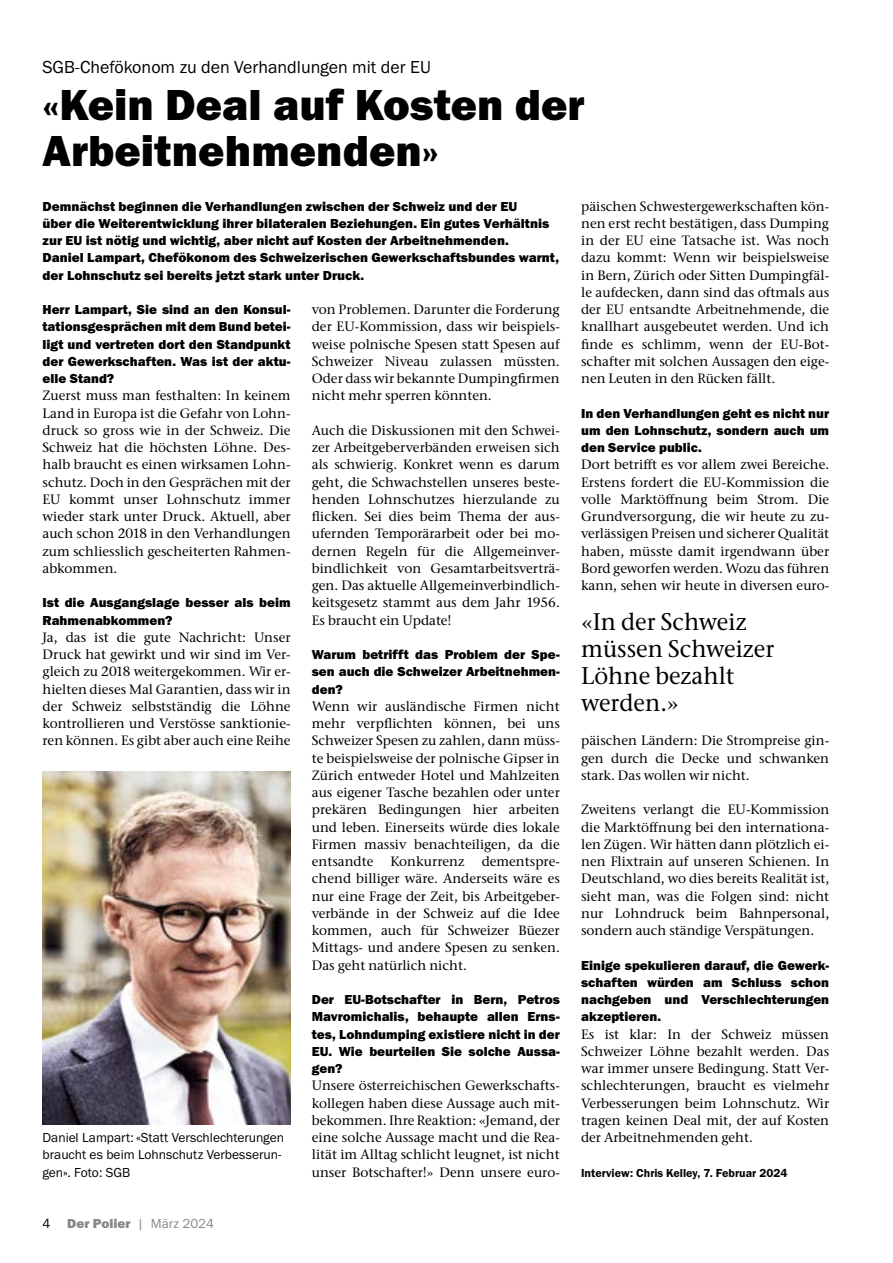
<style>
.page{position:relative;width:893px;height:1263px;background:#fff}
.page>*{position:absolute;margin:0;border:0;box-sizing:border-box;transform-origin:0 0}
.Titel_Titelgeschichte{font:45px/46.5px "Franklin Gothic URW Hea";color:#000}
.Quotes{font:500 24px/27px "Stone Serif ITC Pro";color:#000}
.Rubrik{font:18px "Franklin Gothic URW Boo";color:#000}
.Lauftext_Stone_Serif{font:500 13.5px/17.2px "Stone Serif ITC Pro";color:#000;text-align:justify}
.Frage_Interview{font:13.5px/17.2px "Franklin Gothic URW Hea";color:#000;text-align:justify}
.Lead{font:13.5px/17.2px "Franklin Gothic URW Hea";color:#000}
.Bildlegende_pos{font:13.5px/17.2px "Franklin Gothic URW Boo";color:#000}
.t1{font:13.5px "Franklin Gothic URW Hea";color:#868786}
.Info_Autor{font:12px "Franklin Gothic URW Dem";color:#000}
.s1{font-family:"Franklin Gothic URW Boo";color:#000}
.s2{font-family:"Franklin Gothic URW Boo"}
</style>
<div class="page">
<img style="left:43px;top:772px;width:248px;height:353px">
<p class="Rubrik" style="left:43px;top:55px;width:390px">SGB-Chefökonom zu den Verhandlungen mit der EU</p>
<p class="Titel_Titelgeschichte" style="left:43px;top:80px;width:544px">«Kein Deal auf Kosten der<br>Arbeitnehmenden»</p>
<p class="Lead" style="left:43px;top:197px;width:518px">Demnächst beginnen die Verhandlungen zwischen der Schweiz und der EU<br>über die Weiterentwicklung ihrer bilateralen Beziehungen. Ein gutes Verhältnis zur EU ist nötig und wichtig, aber nicht auf Kosten der Arbeitnehmenden.<br>Daniel Lampart, Chefökonom des Schweizerischen Gewerkschaftsbundes warnt, der Lohnschutz sei bereits jetzt stark unter Druck.</p>
<p class="Lauftext_Stone_Serif" style="left:581px;top:197px;width:250px">päischen Schwestergewerkschaften kön&shy;nen erst recht bestätigen, dass Dumping in der EU eine Tatsache ist. Was noch dazu kommt: Wenn wir beispielsweise in Bern, Zürich oder Sitten Dumpingfäl&shy;le aufdecken, dann sind das oftmals aus der EU entsandte Arbeitnehmende, die knallhart ausgebeutet werden. Und ich finde es schlimm, wenn der EU-Bot&shy;schafter mit solchen Aussagen den eige&shy;nen Leuten in den Rücken fällt.</p>
<p class="Frage_Interview" style="left:581px;top:404px;width:250px">In den Verhandlungen geht es nicht nur um den Lohnschutz, sondern auch um den Service public.</p>
<p class="Lauftext_Stone_Serif" style="left:581px;top:456px;width:250px">Dort betrifft es vor allem zwei Bereiche.<br>Erstens fordert die EU-Kommission die volle Marktöffnung beim Strom. Die Grundversorgung, die wir heute zu zu&shy;verlässigen Preisen und sicherer Qualität haben, müsste damit irgendwann über Bord geworfen werden. Wozu das führen kann, sehen wir heute in diversen euro-</p>
<p class="Lauftext_Stone_Serif" style="left:312px;top:301px;width:250px">von Problemen. Darunter die Forderung der EU-Kommission, dass wir beispiels&shy;weise polnische Spesen statt Spesen auf Schweizer Niveau zulassen müssten.<br>Oder dass wir bekannte Dumpingfirmen nicht mehr sperren könnten.</p>
<p class="Lauftext_Stone_Serif" style="left:312px;top:422px;width:250px">Auch die Diskussionen mit den Schwei&shy;zer Arbeitgeberverbänden erweisen sich als schwierig. Konkret wenn es darum geht, die Schwachstellen unseres beste&shy;henden Lohnschutzes hierzulande zu flicken. Sei dies beim Thema der aus&shy;ufernden Temporärarbeit oder bei mo&shy;dernen Regeln für die Allgemeinver&shy;bindlichkeit von Gesamtarbeitsverträ&shy;gen. Das aktuelle Allgemeinverbindlich&shy;keitsgesetz stammt aus dem Jahr 1956.<br>Es braucht ein Update!</p>
<p class="Frage_Interview" style="left:312px;top:646px;width:250px">Warum betrifft das Problem der Spe&shy;sen auch die Schweizer Arbeitnehmen&shy;den?</p>
<p class="Lauftext_Stone_Serif" style="left:312px;top:698px;width:250px">Wenn wir ausländische Firmen nicht mehr verpflichten können, bei uns Schweizer Spesen zu zahlen, dann müss&shy;te beispielsweise der polnische Gipser in Zürich entweder Hotel und Mahlzeiten aus eigener Tasche bezahlen oder unter prekären Bedingungen hier arbeiten und leben. Einerseits würde dies lokale Firmen massiv benachteiligen, da die entsandte</p>
<p class="Frage_Interview" style="left:43px;top:301px;width:250px">Herr Lampart, Sie sind an den Konsul&shy;tationsgesprächen mit dem Bund betei&shy;ligt und vertreten dort den Standpunkt der Gewerkschaften. Was ist der aktu&shy;elle Stand?</p>
<p class="Lauftext_Stone_Serif" style="left:43px;top:387px;width:250px">Zuerst muss man festhalten: In keinem Land in Europa ist die Gefahr von Lohn&shy;druck so gross wie in der Schweiz. Die Schweiz hat die höchsten Löhne. Des&shy;halb braucht es einen wirksamen Lohn&shy;schutz. Doch in den Gesprächen mit der EU kommt unser Lohnschutz immer wieder stark unter Druck. Aktuell, aber auch schon 2018 in den Verhandlungen zum schliesslich gescheiterten Rahmen&shy;abkommen.</p>
<p class="Frage_Interview" style="left:43px;top:594px;width:250px">Ist die Ausgangslage besser als beim<br>Rahmenabkommen?</p>
<p class="Lauftext_Stone_Serif" style="left:43px;top:629px;width:250px">Ja, das ist die gute Nachricht: Unser Druck hat gewirkt und wir sind im Ver&shy;gleich zu 2018 weitergekommen. Wir er&shy;hielten dieses Mal Garantien, dass wir in der Schweiz selbstständig die Löhne kontrollieren und Verstösse sanktionie&shy;ren können. Es gibt aber auch eine Reihe</p>
<p class="Quotes" style="left:581px;top:608px;width:195px">«In der Schweiz müssen Schweizer<br>Löhne bezahlt werden.»</p>
<p class="Lauftext_Stone_Serif" style="left:581px;top:732px;width:250px">päischen Ländern: Die Strompreise gin&shy;gen durch die Decke und schwanken stark. Das wollen wir nicht.</p>
<p class="Lauftext_Stone_Serif" style="left:581px;top:801px;width:250px">Zweitens verlangt die EU-Kommission die Marktöffnung bei den internationa&shy;len Zügen. Wir hätten dann plötzlich ei&shy;nen Flixtrain auf unseren Schienen. In Deutschland, wo dies bereits Realität ist, sieht man, was die Folgen sind: nicht nur Lohndruck beim Bahnpersonal, sondern auch ständige Verspätungen.</p>
<p class="Frage_Interview" style="left:581px;top:956px;width:250px">Einige spekulieren darauf, die Gewerk&shy;schaften würden am Schluss schon nachgeben und Verschlechterungen akzeptieren.</p>
<p class="Lauftext_Stone_Serif" style="left:581px;top:1025px;width:250px">Es ist klar: In der Schweiz müssen Schweizer Löhne bezahlt werden. Das war immer unsere Bedingung. Statt Ver&shy;schlechterungen, braucht es vielmehr Verbesserungen beim Lohnschutz. Wir tragen keinen Deal mit, der auf Kosten der Arbeitnehmenden geht.</p>
<p class="Info_Autor" style="left:581px;top:1165px;width:208px">Interview: Chris Kelley, 7. Februar 2024</p>
<p class="Lauftext_Stone_Serif" style="left:312px;top:853px;width:250px;text-indent:170px">dementspre&shy;chend billiger wäre. Anderseits wäre es nur eine Frage der Zeit, bis Arbeitgeber&shy;verbände in der Schweiz auf die Idee kommen, auch für Schweizer Büezer Mittags- und andere Spesen zu senken.<br>Das geht natürlich nicht.</p>
<p class="Frage_Interview" style="left:312px;top:991px;width:250px">Der EU-Botschafter in Bern, Petros Mavromichalis, behaupte allen Erns&shy;tes, Lohndumping existiere nicht in der EU. Wie beurteilen Sie solche Aussa&shy;gen?</p>
<p class="Lauftext_Stone_Serif" style="left:312px;top:1077px;width:250px">Unsere österreichischen Gewerkschafts&shy;kollegen haben diese Aussage auch mit&shy;bekommen. Ihre Reaktion: «Jemand, der eine solche Aussage macht und die Rea&shy;lität im Alltag schlicht leugnet, ist nicht unser Botschafter!» Denn unsere euro-</p>
<p class="Lauftext_Stone_Serif" style="left:390px;top:853px;width:76px">Konkurrenz</p>
<p class="Bildlegende_pos" style="left:43px;top:1129px;width:243px">Daniel Lampart: «Statt Verschlechterungen braucht es beim Lohnschutz Verbesserun&shy;gen». Foto: SGB</p>
<p class="t1" style="left:43px;top:1215px;width:173px"><span class="s1">4</span> Der Polier <span class="s2">| März 2024</span></p>
</div>
